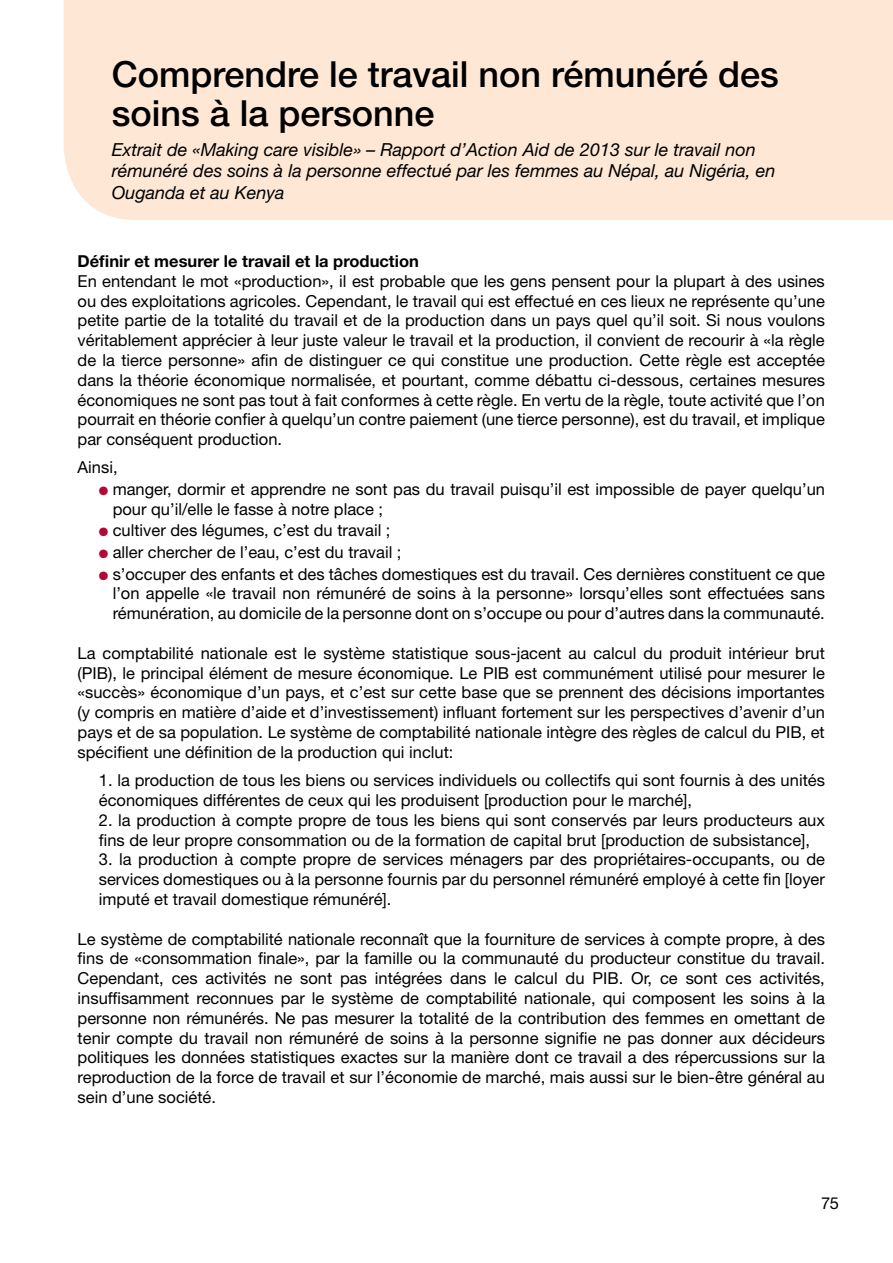
<style>
.page{position:relative;width:893px;height:1263px;background:#fff}
.page>*{position:absolute;margin:0;border:0;box-sizing:border-box;transform-origin:0 0}
.t1{font:500 36px/39px "Helvetica Neue LT Std";color:#000}
.t2{font:italic 18px/21.6px "Helvetica Neue LT Std";color:#000}
.t3{font:16.5px/19.8px "Helvetica Neue LT Std";color:#000;text-align:justify}
.t4{font:700 16.5px "Helvetica Neue LT Std";color:#000}
.s1{color:#b30838}
</style>
<div class="page">
<div style="left:64px;top:0;width:829px;height:220px;background:#fee7d4"></div>
<h1 class="t1" style="left:112px;top:54px;width:668px">Comprendre le travail non rémunéré des soins à la personne</h1>
<p class="t2" style="left:112px;top:138px;width:665px">Extrait de «Making care visible» – Rapport d’Action Aid de 2013 sur le travail non rémunéré des soins à la personne effectué par les femmes au Népal, au Nigéria, en<br>Ouganda et au Kenya</p>
<p class="t4" style="left:78px;top:251px;width:343px">Définir et mesurer le travail et la production</p>
<p class="t3" style="left:78px;top:271px;width:749px">En entendant le mot «production», il est probable que les gens pensent pour la plupart à des usines ou des exploitations agricoles. Cependant, le travail qui est effectué en ces lieux ne représente qu’une petite partie de la totalité du travail et de la production dans un pays quel qu’il soit. Si nous voulons véritablement apprécier à leur juste valeur le travail et la production, il convient de recourir à «la règle de la tierce personne» afin de distinguer ce qui constitue une production. Cette règle est acceptée dans la théorie économique normalisée, et pourtant, comme débattu ci-dessous, certaines mesures économiques ne sont pas tout à fait conformes à cette règle. En vertu de la règle, toute activité que l’on pourrait en théorie confier à quelqu’un contre paiement (une tierce personne), est du travail, et implique par conséquent production.</p>
<p class="t3" style="left:78px;top:457px;width:42px">Ainsi,</p>
<p class="t3" style="left:113px;top:479px;width:714px;text-indent:-14px"><span class="s1">●</span> manger, dormir et apprendre ne sont pas du travail puisqu’il est impossible de payer quelqu’un pour qu’il/elle le fasse à notre place ;</p>
<p class="t3" style="left:99px;top:520px;width:293px"><span class="s1">●</span> cultiver des légumes, c’est du travail ;</p>
<p class="t3" style="left:99px;top:542px;width:304px"><span class="s1">●</span> aller chercher de l’eau, c’est du travail ;</p>
<p class="t3" style="left:113px;top:564px;width:714px;text-indent:-14px"><span class="s1">●</span> s’occuper des enfants et des tâches domestiques est du travail. Ces dernières constituent ce que l’on appelle «le travail non rémunéré de soins à la personne» lorsqu’elles sont effectuées sans rémunération, au domicile de la personne dont on s’occupe ou pour d’autres dans la communauté.</p>
<p class="t3" style="left:78px;top:643px;width:749px">La comptabilité nationale est le système statistique sous-jacent au calcul du produit intérieur brut (PIB), le principal élément de mesure économique. Le PIB est communément utilisé pour mesurer le «succès» économique d’un pays, et c’est sur cette base que se prennent des décisions importantes (y compris en matière d’aide et d’investissement) influant fortement sur les perspectives d’avenir d’un pays et de sa population. Le système de comptabilité nationale intègre des règles de calcul du PIB, et spécifient une définition de la production qui inclut:</p>
<p class="t3" style="left:99px;top:770px;width:728px">1. la production de tous les biens ou services individuels ou collectifs qui sont fournis à des unités économiques différentes de ceux qui les produisent [production pour le marché],</p>
<p class="t3" style="left:99px;top:810px;width:728px">2. la production à compte propre de tous les biens qui sont conservés par leurs producteurs aux fins de leur propre consommation ou de la formation de capital brut [production de subsistance],</p>
<p class="t3" style="left:99px;top:849px;width:728px">3. la production à compte propre de services ménagers par des propriétaires-occupants, ou de services domestiques ou à la personne fournis par du personnel rémunéré employé à cette fin [loyer imputé et travail domestique rémunéré].</p>
<p class="t3" style="left:78px;top:929px;width:749px">Le système de comptabilité nationale reconnaît que la fourniture de services à compte propre, à des fins de «consommation finale», par la famille ou la communauté du producteur constitue du travail.<br>Cependant, ces activités ne sont pas intégrées dans le calcul du PIB. Or, ce sont ces activités, insuffisamment reconnues par le système de comptabilité nationale, qui composent les soins à la personne non rémunérés. Ne pas mesurer la totalité de la contribution des femmes en omettant de tenir compte du travail non rémunéré de soins à la personne signifie ne pas donner aux décideurs politiques les données statistiques exactes sur la manière dont ce travail a des répercussions sur la reproduction de la force de travail et sur l’économie de marché, mais aussi sur le bien-être général au sein d’une société.</p>
<p class="t3" style="left:821px;top:1192px;width:19px">75</p>
</div>
